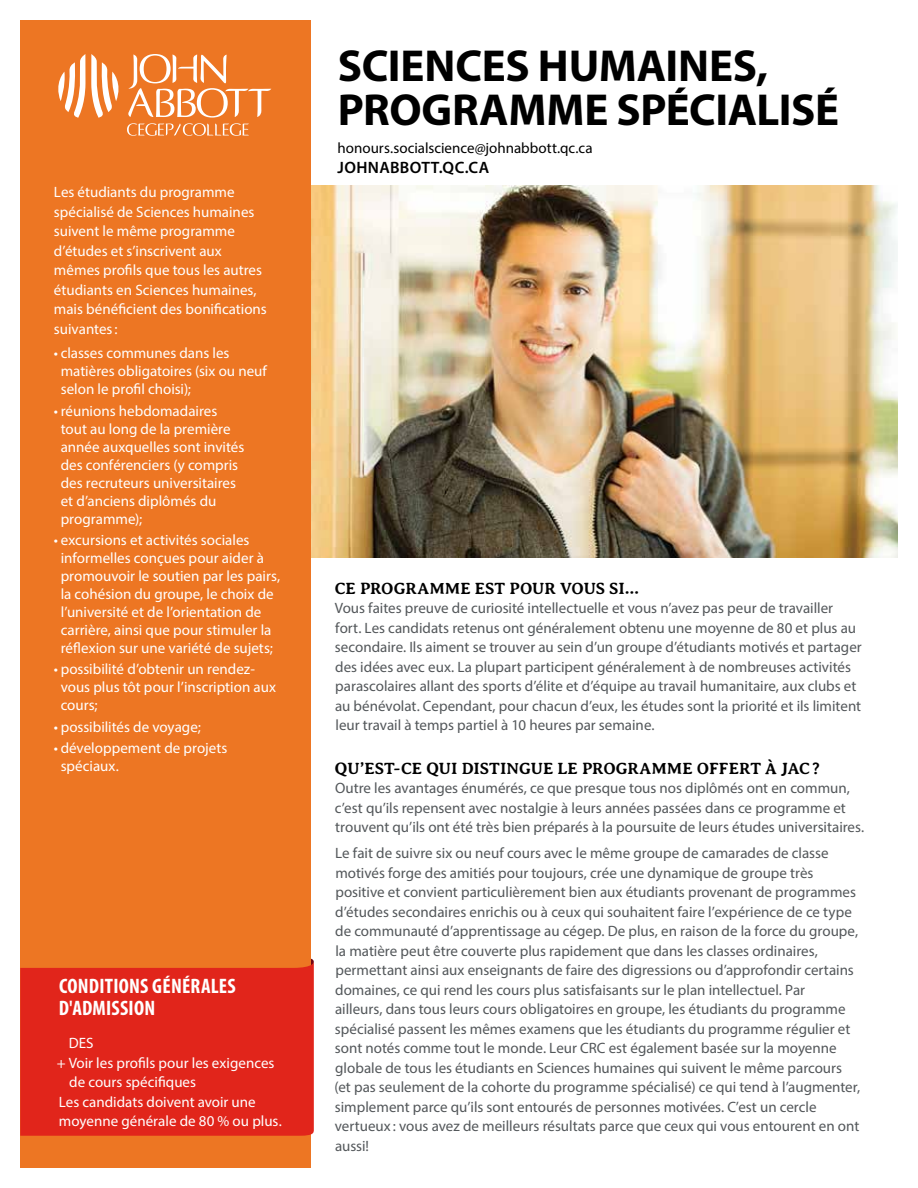
<style>
.page{position:relative;width:918px;height:1188px;background:#fff}
.page>*{position:absolute;margin:0;border:0;box-sizing:border-box;transform-origin:0 0}
.t1{font:700 45px/43.5px "Myriad Pro";letter-spacing:-.01em;color:#000}
.t2{font:700 condensed 21px/22.5px "Myriad Pro";letter-spacing:.01em;color:#fff}
.t3{font:700 16.5px "Averia Serif Libre";letter-spacing:-.005em;color:#000}
.t4{font:600 16.5px "Myriad Pro";letter-spacing:.02em;color:#000}
.t5{font:15px/19.5px "Myriad Pro";color:#53575a}
.t6{font:15px/18px "Myriad Pro";color:#fff}
.t7{font:15px "Myriad Pro";color:#000}
</style>
<div class="page">
<img style="left:310px;top:186px;width:588px;height:371px">
<svg style="left:310px;top:958px;width:4px;height:4px"></svg>
<div style="left:20px;top:20px;width:290px;height:1148px;background:#ed7623"></div>
<div style="left:20px;top:962px;width:294px;height:174px;background:#e1251b"></div>
<svg style="left:58px;top:54px;width:27px;height:64px"></svg>
<svg style="left:91px;top:54px;width:180px;height:82px"></svg>
<p class="t6" style="left:54px;top:182px;width:214px;line-height:19.5px">Les étudiants du programme spécialisé de Sciences humaines suivent le même programme d’études et s’inscrivent aux mêmes profils que tous les autres étudiants en Sciences humaines, mais bénéficient des bonifications suivantes:</p>
<p class="t6" style="left:61px;top:344px;width:208px;text-indent:-7px">• classes communes dans les matières obligatoires (six ou neuf selon le profil choisi);</p>
<p class="t6" style="left:61px;top:401px;width:185px;text-indent:-7px">• réunions hebdomadaires tout au long de la première année auxquelles sont invités des conférenciers (y compris des recruteurs universitaires et d’anciens diplômés du programme);</p>
<p class="t6" style="left:61px;top:531px;width:221px;text-indent:-7px">• excursions et activités sociales informelles conçues pour aider à promouvoir le soutien par les pairs, la cohésion du groupe, le choix de l’université et de l’orientation de carrière, ainsi que pour stimuler la réflexion sur une variété de sujets;</p>
<p class="t6" style="left:61px;top:660px;width:217px;text-indent:-7px">• possibilité d’obtenir un rendez&shy;vous plus tôt pour l’inscription aux cours;</p>
<p class="t6" style="left:54px;top:717px;width:148px">• possibilités de voyage;</p>
<p class="t6" style="left:61px;top:739px;width:168px;text-indent:-7px">• développement de projets spéciaux.</p>
<h2 class="t2" style="left:59px;top:974px;width:178px">CONDITIONS GÉNÉRALES<br>D'ADMISSION</h2>
<p class="t6" style="left:69px;top:1034px;width:26px">DES</p>
<p class="t6" style="left:57px;top:1054px;width:219px">+ Voir les profils pour les exigences</p>
<p class="t6" style="left:69px;top:1073px;width:128px">de cours spécifiques</p>
<p class="t6" style="left:59px;top:1093px;width:198px">Les candidats doivent avoir une</p>
<p class="t6" style="left:59px;top:1112px;width:224px">moyenne générale de 80 % ou plus.</p>
<h1 class="t1" style="left:338px;top:43px;width:503px">SCIENCES HUMAINES,<br>PROGRAMME SPÉCIALISÉ</h1>
<p class="t7" style="left:338px;top:138px;width:257px">honours.socialscience@johnabbott.qc.ca</p>
<p class="t4" style="left:338px;top:157px;width:153px">JOHNABBOTT.QC.CA</p>
<p class="t3" style="left:335px;top:579px;width:306px">CE PROGRAMME EST POUR VOUS SI…</p>
<p class="t5" style="left:335px;top:598px;width:528px">Vous faites preuve de curiosité intellectuelle et vous n’avez pas peur de travailler fort. Les candidats retenus ont généralement obtenu une moyenne de 80 et plus au secondaire. Ils aiment se trouver au sein d’un groupe d’étudiants motivés et partager des idées avec eux. La plupart participent généralement à de nombreuses activités parascolaires allant des sports d’élite et d’équipe au travail humanitaire, aux clubs et au bénévolat. Cependant, pour chacun d’eux, les études sont la priorité et ils limitent leur travail à temps partiel à 10 heures par semaine.</p>
<p class="t3" style="left:335px;top:759px;width:487px">QU’EST-CE QUI DISTINGUE LE PROGRAMME OFFERT À JAC?</p>
<p class="t5" style="left:335px;top:778px;width:531px">Outre les avantages énumérés, ce que presque tous nos diplômés ont en commun, c’est qu’ils repensent avec nostalgie à leurs années passées dans ce programme et trouvent qu’ils ont été très bien préparés à la poursuite de leurs études universitaires.</p>
<p class="t5" style="left:335px;top:843px;width:527px">Le fait de suivre six ou neuf cours avec le même groupe de camarades de classe motivés forge des amitiés pour toujours, crée une dynamique de groupe très positive et convient particulièrement bien aux étudiants provenant de programmes d’études secondaires enrichis ou à ceux qui souhaitent faire l’expérience de ce type de communauté d’apprentissage au cégep. De plus, en raison de la force du groupe, la matière peut être couverte plus rapidement que dans les classes ordinaires, permettant ainsi aux enseignants de faire des digressions ou d’approfondir certains domaines, ce qui rend les cours plus satisfaisants sur le plan intellectuel. Par<br>ailleurs, dans tous leurs cours obligatoires en groupe, les étudiants du programme spécialisé passent les mêmes examens que les étudiants du programme régulier et sont notés comme tout le monde. Leur CRC est également basée sur la moyenne globale de tous les étudiants en Sciences humaines qui suivent le même parcours (et pas seulement de la cohorte du programme spécialisé) ce qui tend à l’augmenter, simplement parce qu’ils sont entourés de personnes motivées. C’est un cercle vertueux : vous avez de meilleurs résultats parce que ceux qui vous entourent en ont aussi!</p>
</div>
